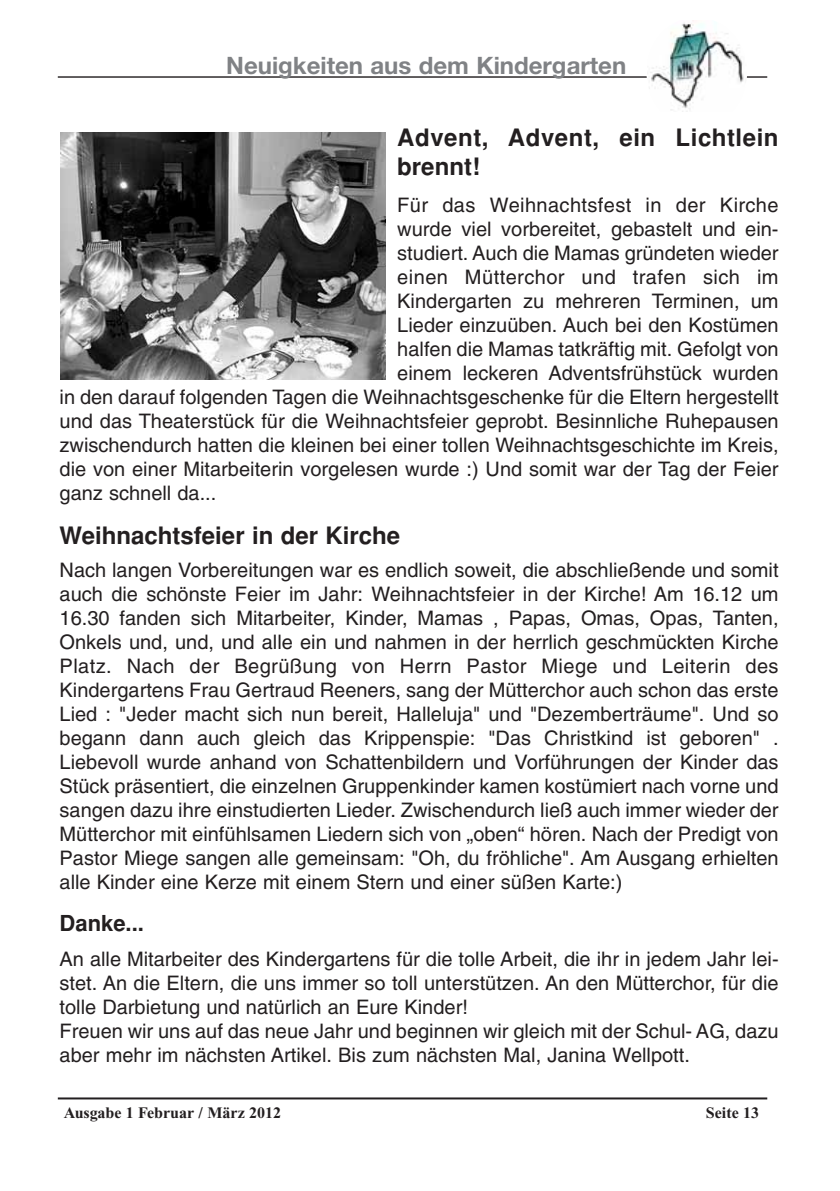
<style>
.page{position:relative;width:840px;height:1191px;background:#fff}
.page>*{position:absolute;margin:0;border:0;box-sizing:border-box;transform-origin:0 0}
.t1{font:700 24px/28.8px "Helvetica";letter-spacing:.02em;color:#231f20}
.t2{font:700 24px "Helvetica Neue";color:#808285}
.t3{font:700 24px "Helvetica";color:#231f20}
.t4{font:700 22px "Helvetica";color:#231f20}
.t5{font:20px/24px "Helvetica";color:#231f20;text-align:justify}
.t6{font:20px "Helvetica";letter-spacing:.02em;color:#231f20}
.t7{font:700 16px "Times New Roman";color:#231f20}
</style>
<div class="page">
<hr style="left:58px;top:76px;width:708px;height:2px;background:#231f20">
<div style="left:646px;top:17px;width:100px;height:111px;background:#fff;border-radius:50%"></div>
<img style="left:649px;top:23px;width:95px;height:89px">
<hr style="left:58px;top:1097px;width:708px;height:2px;background:#231f20">
<img style="left:61px;top:132px;width:324px;height:247px">
<p class="t2" style="left:226px;top:57px;width:401px">Neuigkeiten aus dem Kindergarten</p>
<p class="t1" style="left:397px;top:125px;width:382px">Advent, Advent, ein Lichtlein brennt!</p>
<p class="t6" style="left:397px;top:197px;width:382px">Für das Weihnachtsfest in der Kirche</p>
<p class="t5" style="left:397px;top:219px;width:382px">wurde viel vorbereitet, gebastelt und ein-</p>
<p class="t5" style="left:397px;top:243px;width:382px">studiert. Auch die Mamas gründeten wieder</p>
<p class="t6" style="left:397px;top:269px;width:382px">einen Mütterchor und trafen sich im</p>
<p class="t5" style="left:397px;top:291px;width:382px">Kindergarten zu mehreren Terminen, um</p>
<p class="t5" style="left:397px;top:315px;width:382px">Lieder einzuüben. Auch bei den Kostümen</p>
<p class="t5" style="left:397px;top:339px;width:382px">halfen die Mamas tatkräftig mit. Gefolgt von</p>
<p class="t5" style="left:397px;top:363px;width:382px">einem leckeren Adventsfrühstück wurden</p>
<p class="t5" style="left:59px;top:387px;width:720px">in den darauf folgenden Tagen die Weihnachtsgeschenke für die Eltern hergestellt</p>
<p class="t5" style="left:59px;top:411px;width:720px">und das Theaterstück für die Weihnachtsfeier geprobt. Besinnliche Ruhepausen</p>
<p class="t5" style="left:59px;top:435px;width:720px">zwischendurch hatten die kleinen bei einer tollen Weihnachtsgeschichte im Kreis,</p>
<p class="t5" style="left:59px;top:459px;width:720px">die von einer Mitarbeiterin vorgelesen wurde :) Und somit war der Tag der Feier</p>
<p class="t5" style="left:59px;top:483px;width:158px">ganz schnell da...</p>
<p class="t3" style="left:59px;top:526px;width:342px">Weihnachtsfeier in der Kirche</p>
<p class="t5" style="left:59px;top:559px;width:720px">Nach langen Vorbereitungen war es endlich soweit, die abschließende und somit auch die schönste Feier im Jahr: Weihnachtsfeier in der Kirche! Am 16.12 um 16.30 fanden sich Mitarbeiter, Kinder, Mamas , Papas, Omas, Opas, Tanten, Onkels und, und, und alle ein und nahmen in der herrlich geschmückten Kirche Platz. Nach der Begrüßung von Herrn Pastor Miege und Leiterin des Kindergartens Frau Gertraud Reeners, sang der Mütterchor auch schon das erste Lied : "Jeder macht sich nun bereit, Halleluja" und "Dezemberträume". Und so begann dann auch gleich das Krippenspie: "Das Christkind ist geboren" .<br>Liebevoll wurde anhand von Schattenbildern und Vorführungen der Kinder das Stück präsentiert, die einzelnen Gruppenkinder kamen kostümiert nach vorne und sangen dazu ihre einstudierten Lieder. Zwischendurch ließ auch immer wieder der Mütterchor mit einfühlsamen Liedern sich von „oben“ hören. Nach der Predigt von Pastor Miege sangen alle gemeinsam: "Oh, du fröhliche". Am Ausgang erhielten alle Kinder eine Kerze mit einem Stern und einer süßen Karte:)</p>
<p class="t4" style="left:59px;top:915px;width:86px">Danke...</p>
<p class="t5" style="left:59px;top:949px;width:720px;text-align:left">An alle Mitarbeiter des Kindergartens für die tolle Arbeit, die ihr in jedem Jahr lei&shy;stet. An die Eltern, die uns immer so toll unterstützen. An den Mütterchor, für die tolle Darbietung und natürlich an Eure Kinder!<br>Freuen wir uns auf das neue Jahr und beginnen wir gleich mit der Schul- AG, dazu aber mehr im nächsten Artikel. Bis zum nächsten Mal, Janina Wellpott.</p>
<p class="t7" style="left:64px;top:1106px;width:219px">Ausgabe 1 Februar / März 2012</p>
<p class="t7" style="left:705px;top:1106px;width:55px">Seite 13</p>
</div>
